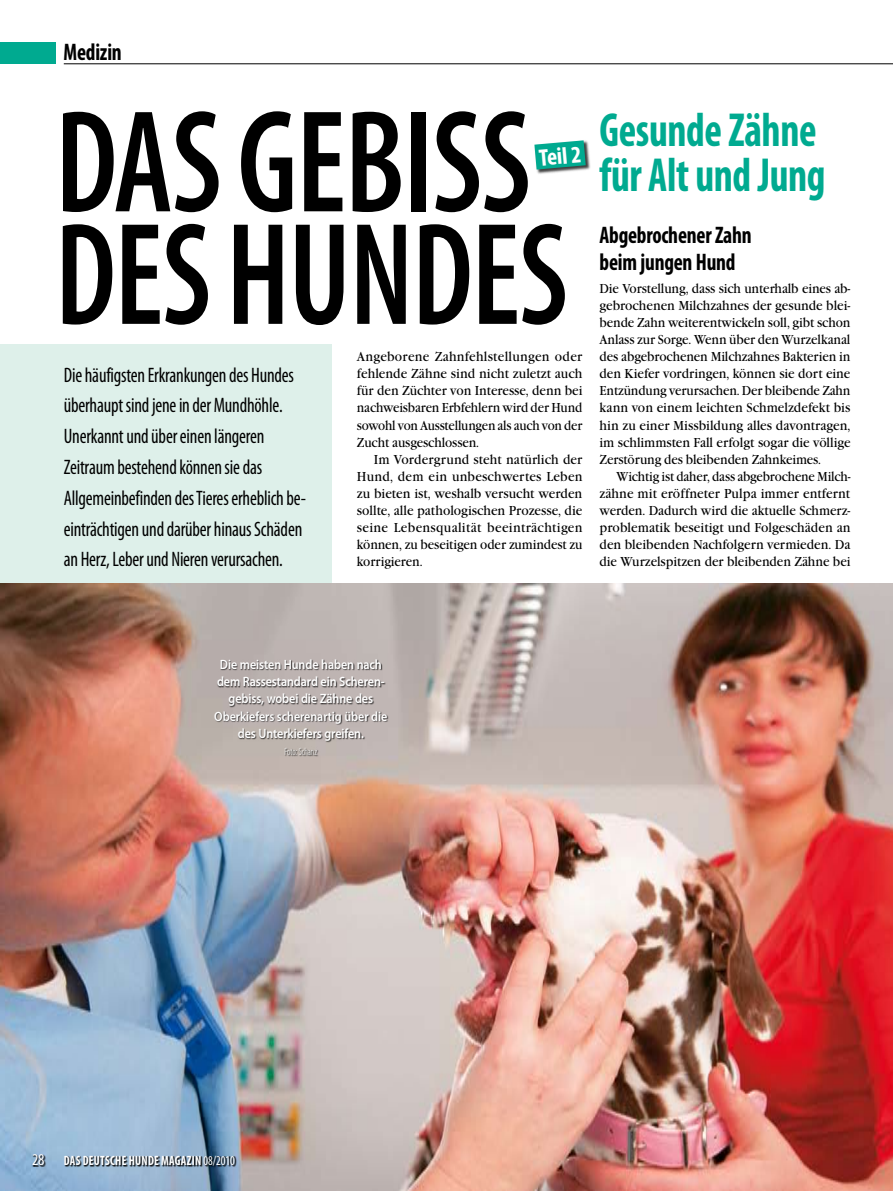
<style>
.page{position:relative;width:893px;height:1191px;background:#fff}
.page>*{position:absolute;margin:0;border:0;box-sizing:border-box;transform-origin:0 0}
.t1{font:600 condensed 147px/112.5px "Myriad Pro";letter-spacing:-.01em;color:#000;scale:.9 1}
.t2{font:700 condensed 48px/45px "Myriad Pro";letter-spacing:-.01em;color:#00aa90;scale:.87 1}
.t3{font:700 condensed 24px/27px "Myriad Pro";letter-spacing:-.01em;color:#000;scale:.9 1}
.t4{font:700 condensed 24px "Myriad Pro";color:#fff}
.t5{font:condensed 21px/30.8px "Myriad Pro";letter-spacing:-.01em;color:#000;scale:.9 1}
.t6{font:13.5px/17.1px "Garamond Itc T";letter-spacing:-.01em;color:#000;text-align:justify;scale:.9 1}
.t7{font:13.5px/17.1px "Garamond Itc T";letter-spacing:-.01em;color:#000;text-align:justify;scale:.92 1}
.t8{font:13.5px/17.1px "Garamond Itc T";letter-spacing:-.01em;color:#000;text-align:justify;scale:.89 1}
.t9{font:600 13.5px/17.1px "Myriad Pro";letter-spacing:-.01em;color:#fff;text-align:center;scale:.9 1}
.t10{font:700 condensed 13.5px "Myriad Pro";letter-spacing:.02em;color:#fff;scale:.9 1}
.t11{font:300 condensed 10.5px "Myriad Pro";letter-spacing:-.01em;color:#fff;scale:.9 1}
.s1{font-weight:400;font-size:16.5px}
.s2{font-weight:400}
</style>
<div class="page">
<div style="left:0;top:344px;width:332px;height:847px;background:#def0ea"></div>
<img style="left:0;top:583px;width:893px;height:608px">
<hr style="left:64px;top:63px;width:829px;height:1px;background:#000">
<div style="left:0;top:43px;width:55px;height:21px;background:#00aa90"></div>
<div style="left:32px;top:1154px;width:204px;height:13px;background:#96b9d7"></div>
<div style="left:64px;top:1155px;width:173px;height:12px;background:#000;opacity:.75"></div>
<div style="left:32px;top:1154px;width:14px;height:13px;background:#000;opacity:.75"></div>
<div style="left:533px;top:139px;width:58px;height:36px;background:#000;opacity:.75"></div>
<svg style="left:534px;top:140px;width:52px;height:29px;background:#21ac97"></svg>
<div style="left:214px;top:659px;width:175px;height:97px;background:#000;opacity:.75"></div>
<h3 class="t3" style="left:64px;top:38px;width:66px">Medizin</h3>
<h1 class="t1" style="left:55px;top:104px;width:571px">DAS GEBISS<br>DES HUNDES</h1>
<h2 class="t2" style="left:600px;top:106px;width:261px">Gesunde Zähne für Alt und Jung</h2>
<h3 class="t4" style="left:538px;top:143px;width:44px;rotate:-5deg">Teil 2</h3>
<h3 class="t3" style="left:600px;top:221px;width:171px">Abgebrochener Zahn beim jungen Hund</h3>
<p class="t6" style="left:600px;top:279px;width:280px">Die Vorstellung, dass sich unterhalb eines ab&shy;gebrochenen Milchzahnes der gesunde blei&shy;bende Zahn weiterentwickeln soll, gibt schon Anlass zur Sorge. Wenn über den Wurzelkanal des abgebrochenen Milchzahnes Bakterien in den Kiefer vordringen, können sie dort eine Entzündung verursachen. Der bleibende Zahn kann von einem leichten Schmelzdefekt bis hin zu einer Missbildung alles davontragen, im schlimmsten Fall erfolgt sogar die völlige Zerstörung des bleibenden Zahnkeimes.</p>
<p class="t8" style="left:600px;top:468px;width:284px;text-indent:17px">Wichtig ist daher, dass abgebrochene Milch&shy;zähne mit eröffneter Pulpa immer entfernt werden. Dadurch wird die aktuelle Schmerz&shy;problematik beseitigt und Folgeschäden an den bleibenden Nachfolgern vermieden. Da die Wurzelspitzen der bleibenden Zähne bei</p>
<p class="t7" style="left:357px;top:348px;width:247px">Angeborene Zahnfehlstellungen oder fehlende Zähne sind nicht zuletzt auch für den Züchter von Interesse, denn bei nachweisbaren Erbfehlern wird der Hund sowohl von Ausstellungen als auch von der Zucht ausgeschlossen.</p>
<p class="t7" style="left:357px;top:451px;width:247px;text-indent:17px">Im Vordergrund steht natürlich der Hund, dem ein unbeschwertes Leben zu bieten ist, weshalb versucht werden sollte, alle pathologischen Prozesse, die seine Lebensqualität beeinträchtigen können, zu beseitigen oder zumindest zu korrigieren.</p>
<p class="t5" style="left:64px;top:359px;width:271px">Die häufigsten Erkrankungen des Hundes überhaupt sind jene in der Mundhöhle.<br>Unerkannt und über einen längeren Zeitraum bestehend können sie das Allgemeinbefinden des Tieres erheblich be&shy;einträchtigen und darüber hinaus Schäden an Herz, Leber und Nieren verursachen.</p>
<p class="t9" style="left:214px;top:656px;width:194px">Die meisten Hunde haben nach dem Rassestandard ein Scheren&shy;gebiss, wobei die Zähne des<br>Oberkiefers scherenartig über die des Unterkiefers greifen.</p>
<p class="t11" style="left:285px;top:745px;width:38px">Foto: Schanz</p>
<p class="t10" style="left:32px;top:1152px;width:227px"><span class="s1">28</span> Das Deutsche Hunde MagaziN <span class="s2">08/2010</span></p>
</div>
